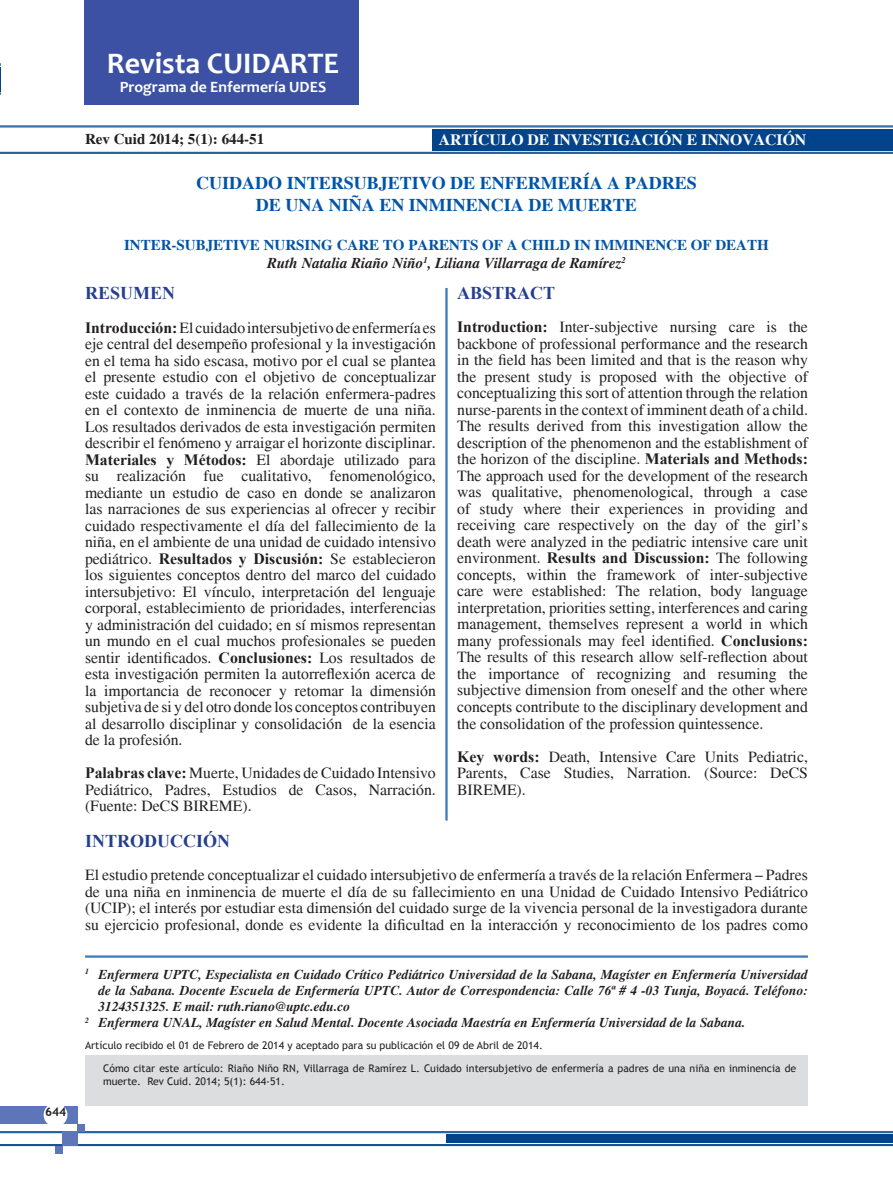
<style>
.page{position:relative;width:893px;height:1191px;background:#fff}
.page>*{position:absolute;margin:0;border:0;box-sizing:border-box;transform-origin:0 0}
.Estilo_de_párrafo_1{font:700 30px "Candara";color:#fff}
.Estilo_de_párrafo_1-2{font:700 18px "Times";color:#0154a6}
.titulos{font:700 18px "Times New Roman";color:#253f8e}
.Estilo_de_párrafo_1-3{font:15.75px/16.5px "Times";color:#231f20;text-align:justify}
.Estilo_de_párrafo_1-4{font:700 15.75px "Times";color:#fff}
.Estilo_de_párrafo_1-5{font:700 15.75px "Candara";color:#fff}
.Estilo_de_párrafo_1-6{font:700 15px "Times";color:#0154a6}
.Estilo_de_párrafo_1-7{font:italic 700 15px "Times";color:#231f20}
.Estilo_de_párrafo_1-8{font:700 15px "Times";color:#231f20}
.pie_de_página{font:italic 700 13.5px/16.2px "Times";color:#231f20;text-align:justify}
.Estilo_de_párrafo_1-9{font:700 12px "Trebuchet MS";color:#231f20}
.Estilo_de_párrafo_1-10{font:10.5px/12.6px "Trebuchet MS";color:#231f20}
.s1{font-family:"Times New Roman";font-weight:700}
</style>
<div class="page">
<div style="left:0;top:1106px;width:78px;height:17px;background:#5d75b9"></div>
<div style="left:446px;top:1134px;width:447px;height:9px;background:#01448c"></div>
<hr style="left:0;top:1131px;width:893px;height:1px;background:#01448c">
<hr style="left:0;top:1132px;width:893px;height:1px;background:#01448c">
<hr style="left:0;top:1144px;width:893px;height:1px;background:#01448c">
<hr style="left:0;top:1145px;width:893px;height:1px;background:#01448c">
<div style="left:63px;top:1131px;width:15px;height:15px;background:#5d75b9"></div>
<div style="left:77px;top:1123px;width:8px;height:8px;background:#5d75b9"></div>
<div style="left:55px;top:1146px;width:8px;height:7px;background:#5d75b9"></div>
<div style="left:44px;top:1103px;width:23px;height:23px;background:#fff;border-radius:50%"></div>
<div style="left:44px;top:1103px;width:23px;height:23px;border:2px solid #fff;border-radius:50%"></div>
<hr style="left:0;top:64px;width:893px;height:1px;background:#01448c">
<hr style="left:0;top:65px;width:893px;height:1px;background:#01448c">
<hr style="left:0;top:93px;width:893px;height:1px;background:#01448c">
<hr style="left:0;top:94px;width:893px;height:1px;background:#01448c">
<div style="left:85px;top:1055px;width:723px;height:51px;background:#dcdddf"></div>
<hr style="left:447px;top:288px;width:1px;height:532px;background:#0154a6">
<hr style="left:446px;top:288px;width:1px;height:532px;background:#0154a6">
<hr style="left:85px;top:955px;width:723px;height:1px;background:#0154a6">
<hr style="left:85px;top:956px;width:723px;height:1px;background:#0154a6">
<div style="left:1px;top:0;width:892px;height:99px;background:#fff"></div>
<div style="left:85px;top:0;width:274px;height:104px;background:#3c51a3"></div>
<div style="left:433px;top:129px;width:460px;height:22px;background:#01448c"></div>
<hr style="left:0;top:126px;width:893px;height:1px;background:#01448c">
<hr style="left:0;top:127px;width:893px;height:1px;background:#01448c">
<hr style="left:0;top:152px;width:893px;height:1px;background:#01448c">
<hr style="left:0;top:153px;width:893px;height:1px;background:#01448c">
<p class="Estilo_de_párrafo_1-9" style="left:45px;top:1104px;width:23px">644</p>
<p class="Estilo_de_párrafo_1" style="left:107px;top:45px;width:234px">Revista CUIDARTE</p>
<p class="Estilo_de_párrafo_1-5" style="left:120px;top:77px;width:208px">Programa de Enfermería UDES</p>
<p class="Estilo_de_párrafo_1-8" style="left:85px;top:130px;width:181px">Rev Cuid 2014; 5(1): 644-51</p>
<p class="Estilo_de_párrafo_1-4" style="left:439px;top:130px;width:369px">ARTÍCULO DE INVESTIGACIÓN E INNOVACIÓN</p>
<p class="Estilo_de_párrafo_1-2" style="left:196px;top:172px;width:502px">CUIDADO INTERSUBJETIVO DE ENFERMERÍA A PADRES</p>
<p class="Estilo_de_párrafo_1-2" style="left:256px;top:194px;width:382px">DE UNA NIÑA EN INMINENCIA DE MUERTE</p>
<p class="Estilo_de_párrafo_1-6" style="left:124px;top:236px;width:646px">INTER-SUBJETIVE NURSING CARE TO PARENTS OF A CHILD IN IMMINENCE OF DEATH</p>
<p class="Estilo_de_párrafo_1-7" style="left:267px;top:254px;width:360px">Ruth Natalia Riaño Niño<sup>1</sup>, Liliana Villarraga de Ramírez<sup>2</sup></p>
<p class="titulos" style="left:85px;top:281px;width:91px">RESUMEN</p>
<p class="Estilo_de_párrafo_1-3" style="left:85px;top:319px;width:352px"><span class="s1">Introducción:</span> El cuidado intersubjetivo de enfermería es eje central del desempeño profesional y la investigación en el tema ha sido escasa, motivo por el cual se plantea el presente estudio con el objetivo de conceptualizar este cuidado a través de la relación enfermera-padres en el contexto de inminencia de muerte de una niña.<br>Los resultados derivados de esta investigación permiten describir el fenómeno y arraigar el horizonte disciplinar.<br><span class="s1">Materiales y Métodos:</span> El abordaje utilizado para su realización fue cualitativo, fenomenológico, mediante un estudio de caso en donde se analizaron las narraciones de sus experiencias al ofrecer y recibir cuidado respectivamente el día del fallecimiento de la niña, en el ambiente de una unidad de cuidado intensivo pediátrico. <span class="s1">Resultados y Discusión:</span> Se establecieron los siguientes conceptos dentro del marco del cuidado intersubjetivo: El vínculo, interpretación del lenguaje corporal, establecimiento de prioridades, interferencias y administración del cuidado; en sí mismos representan un mundo en el cual muchos profesionales se pueden sentir identificados. <span class="s1">Conclusiones:</span> Los resultados de esta investigación permiten la autorreflexión acerca de la importancia de reconocer y retomar la dimensión subjetiva de si y del otro donde los conceptos contribuyen al desarrollo disciplinar y consolidación de la esencia de la profesión.</p>
<p class="Estilo_de_párrafo_1-3" style="left:85px;top:765px;width:352px"><span class="s1">Palabras clave:</span> Muerte, Unidades de Cuidado Intensivo Pediátrico, Padres, Estudios de Casos, Narración. (Fuente: DeCS BIREME).</p>
<p class="titulos" style="left:457px;top:281px;width:100px">ABSTRACT</p>
<p class="Estilo_de_párrafo_1-3" style="left:457px;top:319px;width:352px"><span class="s1">Introduction:</span> Inter-subjective nursing care is the backbone of professional performance and the research in the field has been limited and that is the reason why the present study is proposed with the objective of conceptualizing this sort of attention through the relation nurse-parents in the context of imminent death of a child.<br>The results derived from this investigation allow the description of the phenomenon and the establishment of the horizon of the discipline. <span class="s1">Materials and Methods:<br></span>The approach used for the development of the research was qualitative, phenomenological, through a case of study where their experiences in providing and receiving care respectively on the day of the girl’s death were analyzed in the pediatric intensive care unit environment. <span class="s1">Results and Discussion:</span> The following concepts, within the framework of inter-subjective care were established: The relation, body language interpretation, priorities setting, interferences and caring management, themselves represent a world in which many professionals may feel identified. <span class="s1">Conclusions:<br></span>The results of this research allow self-reflection about the importance of recognizing and resuming the subjective dimension from oneself and the other where concepts contribute to the disciplinary development and the consolidation of the profession quintessence.</p>
<p class="Estilo_de_párrafo_1-3" style="left:457px;top:748px;width:352px"><span class="s1">Key words:</span> Death, Intensive Care Units Pediatric, Parents, Case Studies, Narration. (Source: DeCS BIREME).</p>
<p class="titulos" style="left:85px;top:828px;width:146px">INTRODUCCIÓN</p>
<p class="Estilo_de_párrafo_1-3" style="left:85px;top:867px;width:724px">El estudio pretende conceptualizar el cuidado intersubjetivo de enfermería a través de la relación Enfermera – Padres de una niña en inminencia de muerte el día de su fallecimiento en una Unidad de Cuidado Intensivo Pediátrico (UCIP); el interés por estudiar esta dimensión del cuidado surge de la vivencia personal de la investigadora durante su ejercicio profesional, donde es evidente la dificultad en la interacción y reconocimiento de los padres como</p>
<p class="pie_de_página" style="left:99px;top:966px;width:711px;text-indent:-14px"><sup>1</sup> Enfermera UPTC, Especialista en Cuidado Crítico Pediátrico Universidad de la Sabana, Magíster en Enfermería Universidad de la Sabana. Docente Escuela de Enfermería UPTC. Autor de Correspondencia: Calle 76ª # 4 -03 Tunja, Boyacá. Teléfono:<br>3124351325. E mail: ruth.riano@uptc.edu.co</p>
<p class="pie_de_página" style="left:85px;top:1014px;width:662px"><sup>2</sup> Enfermera UNAL, Magíster en Salud Mental. Docente Asociada Maestría en Enfermería Universidad de la Sabana.</p>
<p class="Estilo_de_párrafo_1-10" style="left:85px;top:1038px;width:459px">Artículo recibido el 01 de Febrero de 2014 y aceptado para su publicación el 09 de Abril de 2014.</p>
<p class="Estilo_de_párrafo_1-10" style="left:103px;top:1062px;width:695px">Cómo citar este artículo: Riaño Niño RN, Villarraga de Ramírez L. Cuidado intersubjetivo de enfermería a padres de una niña en inminencia de muerte. Rev Cuid. 2014; 5(1): 644-51.</p>
</div>
